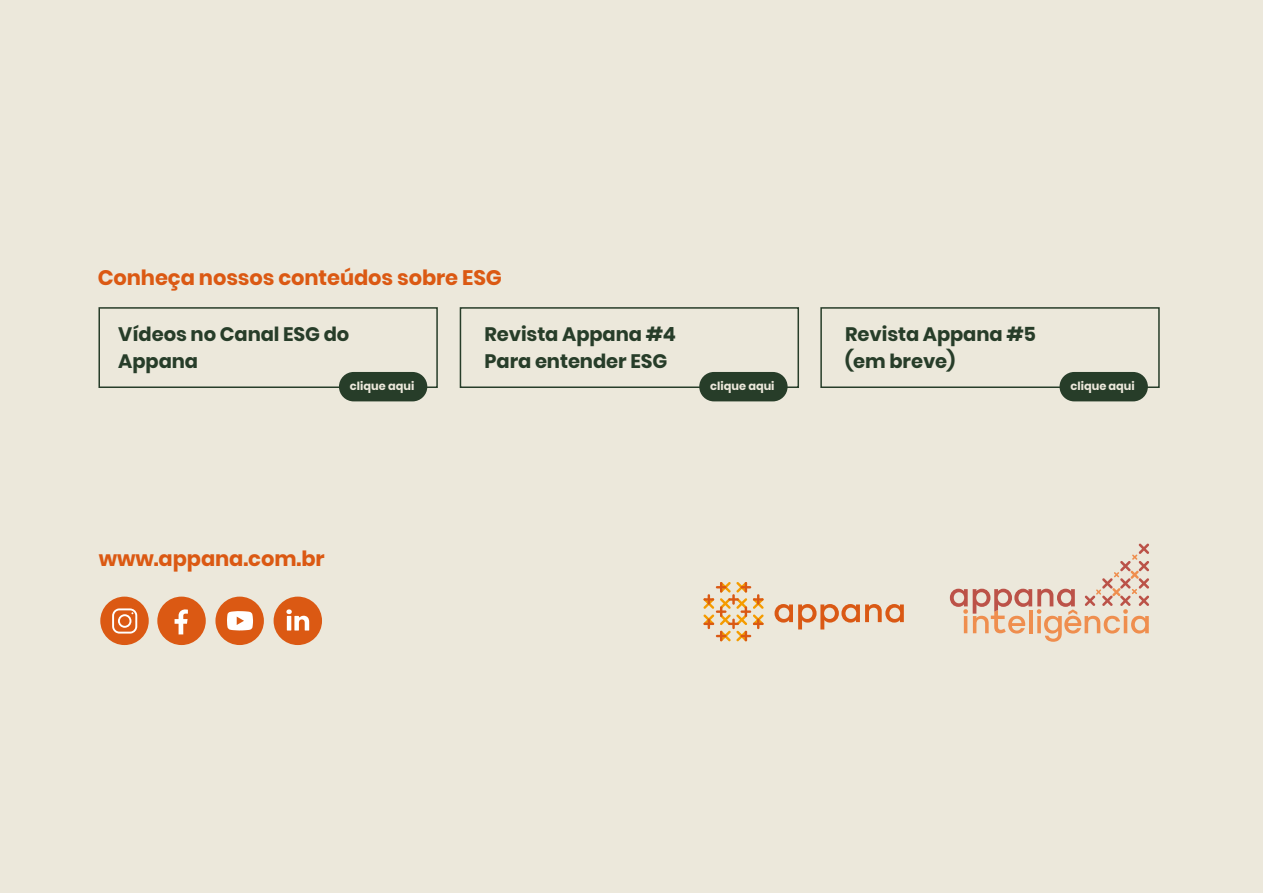
<style>
.page{position:relative;width:1263px;height:893px;background:#ece8db}
.page>*{position:absolute;margin:0;border:0;box-sizing:border-box;transform-origin:0 0}
.t1{font:700 21px "Poppins";letter-spacing:-.005em;color:#db5913}
.t2{font:700 19.5px/27px "Poppins";letter-spacing:-.005em;color:#273d29}
.t3{font:700 11.4px "Poppins";color:#ece8db}
</style>
<div class="page">
<div style="left:98px;top:307px;width:340px;height:81px;border:2px solid #273d29"></div>
<div style="left:339px;top:372px;width:88px;height:29px;background:#273d29;border-radius:15px"></div>
<div style="left:460px;top:307px;width:339px;height:81px;border:2px solid #273d29"></div>
<div style="left:699px;top:372px;width:88px;height:29px;background:#273d29;border-radius:15px"></div>
<div style="left:820px;top:307px;width:340px;height:81px;border:2px solid #273d29"></div>
<div style="left:1059px;top:372px;width:89px;height:29px;background:#273d29;border-radius:15px"></div>
<div style="left:100px;top:597px;width:49px;height:48px;background:#db5913;border-radius:50%"></div>
<svg style="left:112px;top:608px;width:25px;height:26px"></svg>
<div style="left:215px;top:597px;width:49px;height:48px;background:#db5913;border-radius:50%"></div>
<svg style="left:227px;top:611px;width:26px;height:19px"></svg>
<div style="left:157px;top:597px;width:49px;height:48px;background:#db5913;border-radius:50%"></div>
<svg style="left:175px;top:609px;width:13px;height:25px"></svg>
<div style="left:274px;top:597px;width:48px;height:48px;background:#db5913;border-radius:50%"></div>
<svg style="left:286px;top:609px;width:23px;height:21px"></svg>
<svg style="left:703px;top:582px;width:61px;height:59px"></svg>
<svg style="left:774px;top:604px;width:130px;height:25px"></svg>
<svg style="left:950px;top:544px;width:199px;height:98px"></svg>
<p class="t1" style="left:98px;top:265px;width:406px">Conheça nossos conteúdos sobre ESG</p>
<p class="t2" style="left:118px;top:321px;width:233px">Vídeos no Canal ESG do<br>Appana</p>
<p class="t3" style="left:350px;top:380px;width:66px">clique aqui</p>
<p class="t2" style="left:485px;top:321px;width:193px">Revista Appana #4<br>Para entender ESG</p>
<p class="t3" style="left:710px;top:380px;width:66px">clique aqui</p>
<p class="t1" style="left:99px;top:546px;width:227px">www.appana.com.br</p>
<p class="t2" style="left:845px;top:321px;width:192px">Revista Appana #5 (em breve)</p>
<p class="t3" style="left:1070px;top:380px;width:66px">clique aqui</p>
</div>
